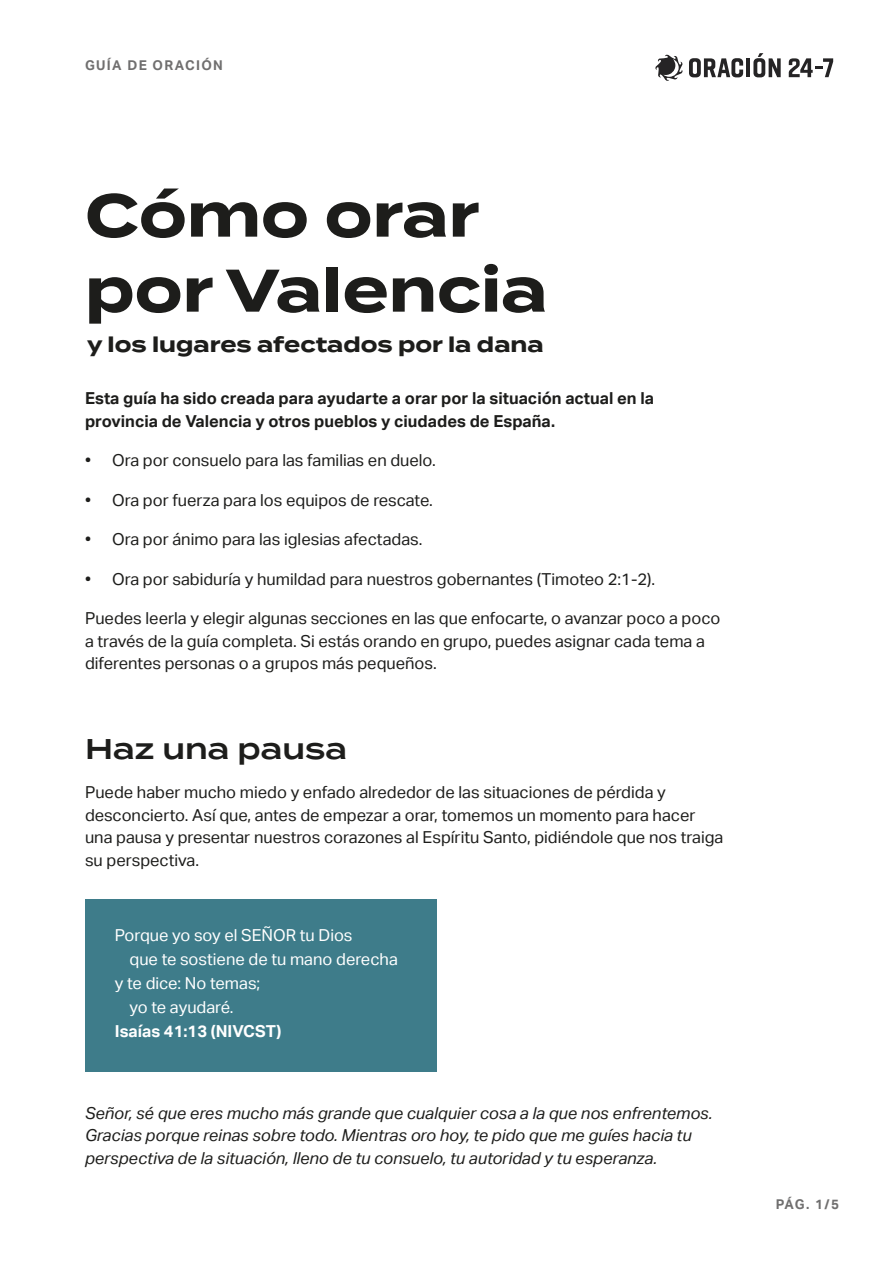
<style>
.page{position:relative;width:893px;height:1263px;background:#fff}
.page>*{position:absolute;margin:0;border:0;box-sizing:border-box;transform-origin:0 0}
.t1{font:700 60px/75px "Termina";color:#1d1d1b}
.t2{font:600 28.5px "Termina";color:#1d1d1b}
.t3{font:700 21px "Termina";color:#1d1d1b}
.t4{font:16.5px/22.5px "Aktiv Grotesk";color:#1d1d1b}
.t5{font:italic 16.5px/22.5px "Aktiv Grotesk";color:#1d1d1b}
.t6{font:700 16.5px/22.5px "Aktiv Grotesk";color:#1d1d1b}
.t7{font:16.5px "Aktiv Grotesk";color:#fff}
.t8{font:700 16.5px "Aktiv Grotesk";color:#fff}
.t9{font:700 13.5px "Aktiv Grotesk";letter-spacing:.1em;color:#706f6f}
</style>
<div class="page">
<div style="left:85px;top:899px;width:351px;height:172px;background:#3e7c8a"></div>
<svg style="left:789px;top:58px;width:44px;height:19px"></svg>
<svg style="left:655px;top:54px;width:88px;height:27px"></svg>
<hr style="left:746px;top:58px;width:4px;height:19px;background:#252425">
<svg style="left:753px;top:53px;width:28px;height:24px"></svg>
<p class="t9" style="left:85px;top:58px;width:139px">GUÍA DE ORACIÓN</p>
<h1 class="t1" style="left:85px;top:179px;width:464px">Cómo orar por Valencia</h1>
<p class="t3" style="left:87px;top:329px;width:458px">y los lugares afectados por la dana</p>
<p class="t6" style="left:85px;top:387px;width:570px">Esta guía ha sido creada para ayudarte a orar por la situación actual en la provincia de Valencia y otros pueblos y ciudades de España.</p>
<p class="t4" style="left:85px;top:449px;width:352px">• Ora por consuelo para las familias en duelo.</p>
<p class="t4" style="left:85px;top:489px;width:349px">• Ora por fuerza para los equipos de rescate.</p>
<p class="t4" style="left:85px;top:528px;width:339px">• Ora por ánimo para las iglesias afectadas.</p>
<p class="t4" style="left:85px;top:568px;width:572px">• Ora por sabiduría y humildad para nuestros gobernantes (Timoteo 2:1-2).</p>
<p class="t4" style="left:85px;top:607px;width:637px">Puedes leerla y elegir algunas secciones en las que enfocarte, o avanzar poco a poco a través de la guía completa. Si estás orando en grupo, puedes asignar cada tema a diferentes personas o a grupos más pequeños.</p>
<h2 class="t2" style="left:85px;top:727px;width:264px">Haz una pausa</h2>
<p class="t4" style="left:85px;top:781px;width:640px">Puede haber mucho miedo y enfado alrededor de las situaciones de pérdida y desconcierto. Así que, antes de empezar a orar, tomemos un momento para hacer una pausa y presentar nuestros corazones al Espíritu Santo, pidiéndole que nos traiga su perspectiva.</p>
<p class="t7" style="left:115px;top:925px;width:239px">Porque yo soy el SEÑOR tu Dios</p>
<p class="t7" style="left:130px;top:949px;width:270px">que te sostiene de tu mano derecha</p>
<p class="t7" style="left:115px;top:973px;width:147px">y te dice: No temas;</p>
<p class="t7" style="left:130px;top:997px;width:105px">yo te ayudaré.</p>
<p class="t8" style="left:115px;top:1021px;width:168px">Isaías 41:13 (NIVCST)</p>
<p class="t5" style="left:85px;top:1102px;width:629px">Señor, sé que eres mucho más grande que cualquier cosa a la que nos enfrentemos.<br>Gracias porque reinas sobre todo. Mientras oro hoy, te pido que me guíes hacia tu perspectiva de la situación, lleno de tu consuelo, tu autoridad y tu esperanza.</p>
<p class="t9" style="left:776px;top:1196px;width:65px">PÁG. 1/5</p>
</div>
